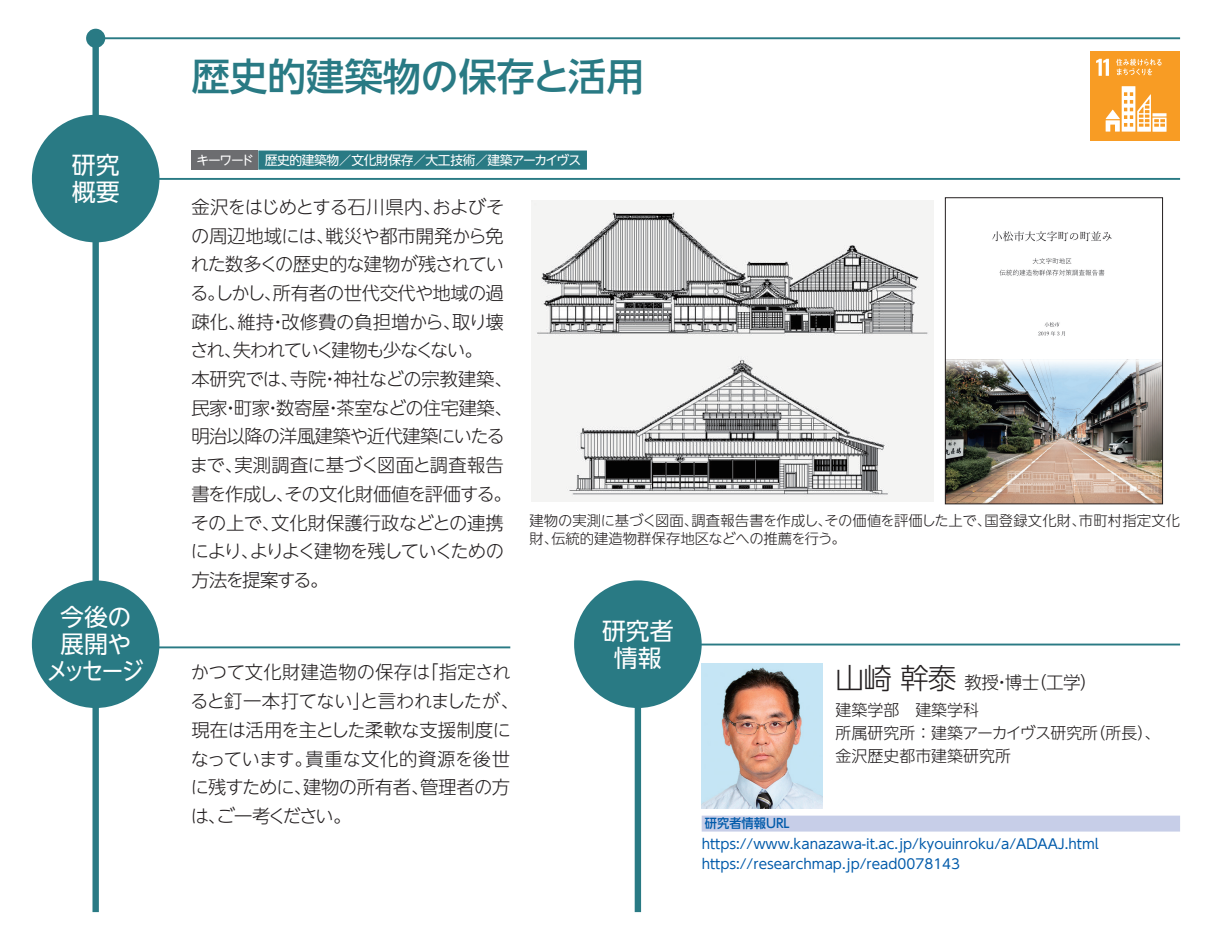
<style>
.page{position:relative;width:1212px;height:944px;background:#fff}
.page>*{position:absolute;margin:0;border:0;box-sizing:border-box;transform-origin:0 0}
.t1{font:500 38.25px "UD Shin Go NT Pr 6 N";color:#297a84}
.t2{font:300 28.8px "UD Shin Go NT Pr 6 N";color:#231f20}
.t3{font:23.85px/27px "UD Shin Go NT Pr 6 N";letter-spacing:-.045em;color:#fff;text-align:center}
.t4{font:23.85px/27px "UD Shin Go NT Pr 6 N";color:#fff}
.t5{font:300 18.22px/28.8px "UD Shin Go NT Pr 6 N";letter-spacing:-.03em;color:#231f20}
.t6{font:300 18.22px/28.8px "UD Shin Go NT Pr 6 N";letter-spacing:-.01em;color:#231f20}
.t7{font:300 18.22px/28.8px "UD Shin Go NT Pr 6 N";color:#231f20}
.t8{font:300 18.22px/28.8px "UD Shin Go NT Pr 6 N";letter-spacing:-.06em;color:#231f20}
.t9{font:300 18.22px/28.8px "UD Shin Go NT Pr 6 N";letter-spacing:-.055em;color:#231f20}
.t10{font:300 18.22px/28.8px "UD Shin Go NT Pr 6 N";letter-spacing:-.09em;color:#231f20}
.t11{font:300 18.22px/28.8px "UD Shin Go NT Pr 6 N";letter-spacing:-.07em;color:#231f20}
.t12{font:300 18.22px "UD Shin Go NT Pr 6 N";letter-spacing:.005em;color:#231f20}
.t13{font:300 18.22px "UD Shin Go NT Pr 6 N";letter-spacing:-.005em;color:#231f20}
.t14{font:300 18.22px "UD Shin Go NT Pr 6 N";letter-spacing:.035em;color:#231f20}
.t15{font:300 18.22px/28.8px "UD Shin Go NT Pr 6 N";letter-spacing:-.08em;color:#231f20}
.t16{font:300 17.55px "UD Shin Go NT Pr 6 N";letter-spacing:-.03em;color:#231f20}
.t17{font:300 15.97px/23.2px "UD Shin Go NT Pr 6 N";color:#231f20}
.t18{font:300 14.4px/17.6px "UD Shin Go NT Pr 6 N";color:#231f20}
.t19{font:300 14.4px "UD Shin Go NT Pr 6 N";letter-spacing:-.025em;color:#231f20}
.t20{font:13.5px/20px "UD Shin Go NT Pr 6 N";color:#015aaa}
.t21{font:12.83px "UD Shin Go NT Pr 6 N";letter-spacing:-.03em;color:#fff}
.t22{font:500 12.83px "UD Shin Go NT Pr 6 N";color:#015aaa;scale:.96 1}
</style>
<div class="page">
<div style="left:92px;top:32px;width:7px;height:880px;background:#297a84"></div>
<hr style="left:96px;top:37px;width:1084px;height:2px;background:#297a84">
<div style="left:86px;top:29px;width:19px;height:19px;background:#297a84;border-radius:50%"></div>
<div style="left:635px;top:606px;width:6px;height:306px;background:#297a84"></div>
<hr style="left:96px;top:646px;width:414px;height:2px;background:#297a84">
<hr style="left:638px;top:644px;width:542px;height:1px;background:#297a84">
<div style="left:35px;top:584px;width:121px;height:121px;background:#297a84;border-radius:50%"></div>
<div style="left:32px;top:580px;width:127px;height:128px;border:6px solid #297a84;border-radius:50%"></div>
<div style="left:577px;top:584px;width:121px;height:121px;background:#297a84;border-radius:50%"></div>
<div style="left:574px;top:580px;width:128px;height:128px;border:6px solid #297a84;border-radius:50%"></div>
<hr style="left:96px;top:178px;width:1084px;height:2px;background:#297a84">
<div style="left:35px;top:118px;width:121px;height:121px;background:#297a84;border-radius:50%"></div>
<div style="left:32px;top:115px;width:127px;height:127px;border:6px solid #297a84;border-radius:50%"></div>
<div style="left:702px;top:816px;width:478px;height:16px;background:#c7cee8"></div>
<img style="left:702px;top:663px;width:121px;height:146px">
<div style="left:1091px;top:51px;width:89px;height:89px;background:#f89c24"></div>
<svg style="left:1096px;top:59px;width:13px;height:17px"></svg>
<svg style="left:1105px;top:86px;width:61px;height:46px"></svg>
<svg style="left:1116px;top:59px;width:45px;height:16px"></svg>
<div style="left:258px;top:151px;width:329px;height:19px;background:#297a84"></div>
<div style="left:191px;top:151px;width:67px;height:19px;background:#6c6d70"></div>
<img style="left:531px;top:200px;width:402px;height:302px">
<img style="left:947px;top:231px;width:214px;height:271px">
<div style="left:945px;top:197px;width:218px;height:307px;border:1px solid #231f20"></div>
<h3 class="t4" style="left:72px;top:151px;width:49px">研究概要</h3>
<h3 class="t3" style="left:46px;top:603px;width:99px">今後の展開やメッセージ</h3>
<h1 class="t1" style="left:191px;top:46px;width:454px">歴史的建築物の保存と活用</h1>
<p class="t21" style="left:197px;top:150px;width:59px">キーワード</p>
<p class="t21" style="left:265px;top:150px;width:318px">歴史的建築物／文化財保存／大工技術／建築アーカイヴス</p>
<p class="t5" style="left:432px;top:192px;width:74px">およびそ</p>
<p class="t5" style="left:325px;top:192px;width:180px;text-indent:-134px">金沢をはじめとする石川県内、<br>戦災や都市開発から免</p>
<p class="t5" style="left:190px;top:221px;width:315px">の周辺地域には、<br>れた数多くの歴史的な建物が残されているしかし所有者の世代交代や地域の過</p>
<p class="t5" style="left:207px;top:278px;width:20px">。</p>
<p class="t5" style="left:264px;top:278px;width:20px">、</p>
<p class="t7" style="left:238px;top:307px;width:225px">維持改修費の負担増から、</p>
<p class="t10" style="left:190px;top:307px;width:294px">疎化、<br>され失われていく建物も少なくない。</p>
<p class="t5" style="left:452px;top:307px;width:53px">取り壊</p>
<p class="t5" style="left:269px;top:307px;width:20px">・</p>
<p class="t5" style="left:224px;top:335px;width:20px">、</p>
<p class="t13" style="left:290px;top:364px;width:224px">寺院神社などの宗教建築、</p>
<p class="t5" style="left:191px;top:364px;width:323px">本研究では、<br>民家町家数寄屋茶室などの住宅建築、</p>
<p class="t5" style="left:321px;top:364px;width:20px">・</p>
<p class="t5" style="left:221px;top:393px;width:20px">・</p>
<p class="t5" style="left:191px;top:421px;width:315px">明治以降の洋風建築や近代建築にいたる</p>
<p class="t12" style="left:234px;top:450px;width:271px">実測調査に基づく図面と調査報告</p>
<p class="t5" style="left:264px;top:393px;width:20px">・</p>
<p class="t5" style="left:324px;top:393px;width:20px">・</p>
<p class="t9" style="left:190px;top:450px;width:323px">まで、<br>書を作成しその文化財価値を評価する。</p>
<p class="t7" style="left:271px;top:479px;width:234px">、<br>文化財保護行政などとの連携</p>
<p class="t8" style="left:191px;top:508px;width:315px">その上で、<br>によりよりよく建物を残していくための</p>
<p class="t15" style="left:191px;top:536px;width:138px;text-indent:49px">、<br>方法を提案する。</p>
<p class="t5" style="left:420px;top:657px;width:92px">「指定され</p>
<p class="t6" style="left:190px;top:657px;width:330px">かつて文化財建造物の保存は<br>ると釘一本打てないと言われましたが、</p>
<p class="t5" style="left:353px;top:686px;width:20px">」</p>
<p class="t5" style="left:191px;top:715px;width:321px">現在は活用を主とした柔軟な支援制度に</p>
<p class="t14" style="left:305px;top:744px;width:206px">貴重な文化的資源を後世</p>
<p class="t5" style="left:191px;top:744px;width:124px">なっています。</p>
<p class="t5" style="left:420px;top:772px;width:92px">管理者の方</p>
<p class="t5" style="left:303px;top:772px;width:128px">建物の所有者、</p>
<p class="t11" style="left:191px;top:772px;width:162px">に残すために、<br>はご一考ください。</p>
<p class="t5" style="left:208px;top:801px;width:20px">、</p>
<p class="t18" style="left:551px;top:511px;width:296px;text-indent:-22px">建物の実測に基づく図面、<br>伝統的建造物群保存地区などへの推薦を行う。</p>
<p class="t18" style="left:984px;top:511px;width:103px">国登録文化財、</p>
<p class="t19" style="left:691px;top:509px;width:301px">調査報告書を作成しその価値を評価した上で、</p>
<p class="t18" style="left:817px;top:511px;width:16px">、</p>
<p class="t18" style="left:1079px;top:511px;width:103px">市町村指定文化</p>
<p class="t18" style="left:529px;top:529px;width:30px">財、</p>
<h3 class="t4" style="left:602px;top:616px;width:73px;text-align:center">研究者情報</h3>
<h2 class="t2" style="left:836px;top:654px;width:122px">山崎幹泰</h2>
<p class="t17" style="left:836px;top:697px;width:145px">建築学部　建築学科</p>
<p class="t16" style="left:1029px;top:668px;width:70px">（工学(</p>
<p class="t16" style="left:964px;top:668px;width:76px">教授博士</p>
<p class="t16" style="left:993px;top:668px;width:19px">・</p>
<p class="t17" style="left:836px;top:721px;width:264px">所属研究所：建築アーカイヴス研究所金沢歴史都市建築研究所</p>
<p class="t17" style="left:1089px;top:721px;width:73px">（所長、(</p>
<p class="t22" style="left:705px;top:813px;width:90px">研究者情報URL</p>
<p class="t20" style="left:702px;top:834px;width:398px">https://www.kanazawa i t- .ac.jp/kyouinroku a/ /ADAAJ.html https://researchmap.jp/read0078143</p>
</div>
